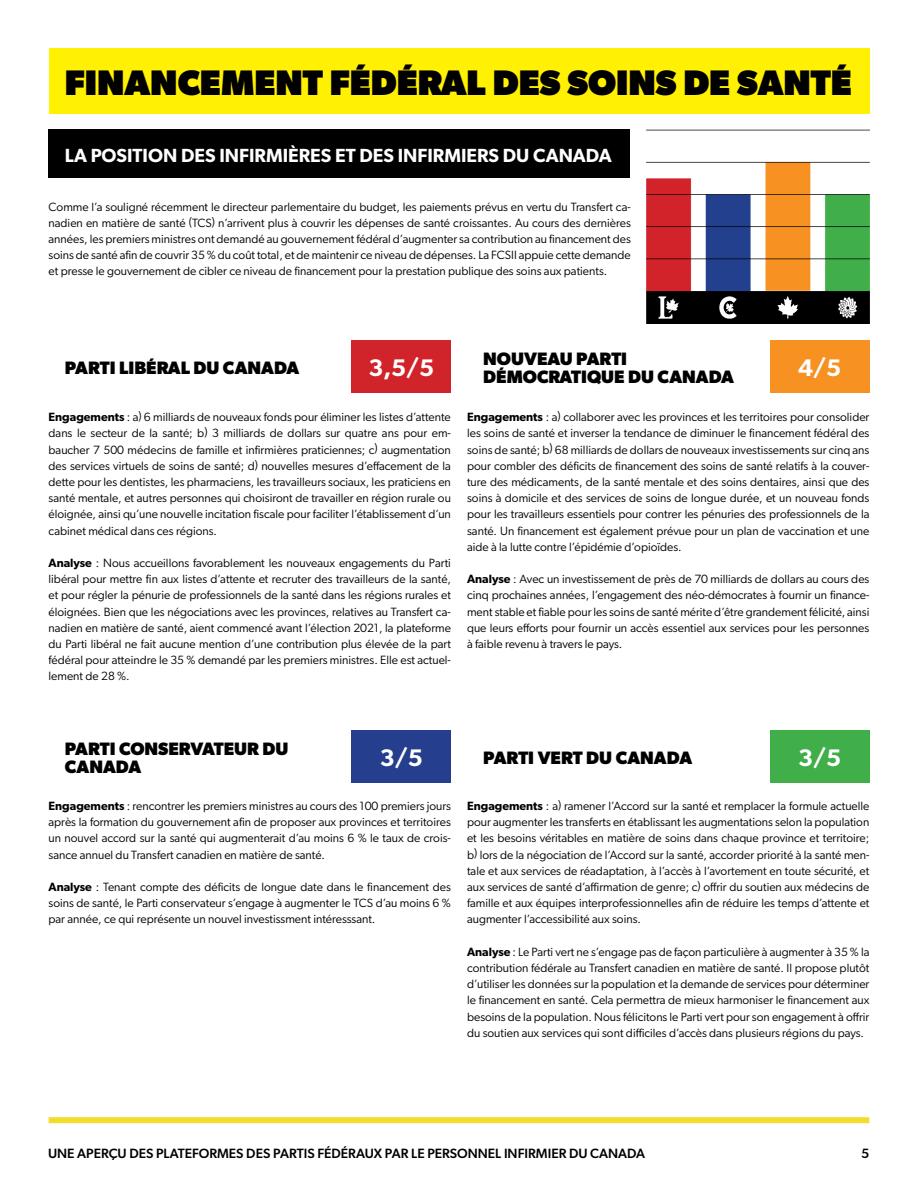
<style>
.page{position:relative;width:918px;height:1188px;background:#fff}
.page>*{position:absolute;margin:0;border:0;box-sizing:border-box;transform-origin:0 0}
.Layout_H1{font:800 35.55px "Gibson";color:#000}
.Out_of_5{font:600 24px "Gibson";color:#fff}
.Layout_H2{font:600 19.05px "Gibson";color:#fff}
.Party_Names{font:700 18px/18px "Gibson";color:#000}
.t1{font:500 13.5px "Gibson";color:#000}
.Body{font:12px/16.2px "Gibson";color:#000;text-align:justify}
.Position_Statement{font:12px/16.2px "Gibson";color:#000;text-align:justify}
.s1{font-weight:600}
</style>
<div class="page">
<div style="left:49px;top:1117px;width:820px;height:6px;background:#f4dc2c"></div>
<div style="left:352px;top:340px;width:99px;height:53px;background:#d1232a"></div>
<div style="left:770px;top:340px;width:99px;height:53px;background:#f69122"></div>
<div style="left:352px;top:730px;width:99px;height:53px;background:#253f8e"></div>
<div style="left:770px;top:730px;width:99px;height:53px;background:#40ae49"></div>
<div style="left:49px;top:48px;width:820px;height:65px;background:#fff101"></div>
<img style="left:646px;top:130px;width:223px;height:194px">
<div style="left:49px;top:130px;width:581px;height:48px;background:#000"></div>
<p class="Layout_H1" style="left:65px;top:62px;width:789px">FINANCEMENT FÉDÉRAL DES SOINS DE SANTÉ</p>
<p class="Layout_H2" style="left:65px;top:144px;width:549px">LA POSITION DES INFIRMIÈRES ET DES INFIRMIERS DU CANADA</p>
<p class="Position_Statement" style="left:49px;top:198px;width:584px">Comme l’a souligné récemment le directeur parlementaire du budget, les paiements prévus en vertu du Transfert ca&shy;nadien en matière de santé (TCS) n’arrivent plus à couvrir les dépenses de santé croissantes. Au cours des dernières années, les premiers ministres ont demandé au gouvernement fédéral d’augmenter sa contribution au financement des soins de santé afin de couvrir 35 % du coût total, et de maintenir ce niveau de dépenses. La FCSII appuie cette demande et presse le gouvernement de cibler ce niveau de financement pour la prestation publique des soins aux patients.</p>
<p class="Party_Names" style="left:65px;top:358px;width:236px">PARTI LIBÉRAL DU CANADA</p>
<p class="Out_of_5" style="left:368px;top:353px;width:67px">3,5/5</p>
<p class="Party_Names" style="left:483px;top:349px;width:252px">NOUVEAU PARTI<br>DÉMOCRATIQUE DU CANADA</p>
<p class="Out_of_5" style="left:798px;top:353px;width:45px">4/5</p>
<p class="Body" style="left:49px;top:409px;width:404px"><span class="s1">Engagements</span> : a) 6 milliards de nouveaux fonds pour éliminer les listes d’attente dans le secteur de la santé; b) 3 milliards de dollars sur quatre ans pour em&shy;baucher 7 500 médecins de famille et infirmières praticiennes; c) augmentation des services virtuels de soins de santé; d) nouvelles mesures d’effacement de la dette pour les dentistes, les pharmaciens, les travailleurs sociaux, les praticiens en santé mentale, et autres personnes qui choisiront de travailler en région rurale ou éloignée, ainsi qu’une nouvelle incitation fiscale pour faciliter l’établissement d’un cabinet médical dans ces régions.</p>
<p class="Body" style="left:49px;top:555px;width:404px"><span class="s1">Analyse</span> : Nous accueillons favorablement les nouveaux engagements du Parti libéral pour mettre fin aux listes d’attente et recruter des travailleurs de la santé, et pour régler la pénurie de professionnels de la santé dans les régions rurales et éloignées. Bien que les négociations avec les provinces, relatives au Transfert ca&shy;nadien en matière de santé, aient commencé avant l’élection 2021, la plateforme du Parti libéral ne fait aucune mention d’une contribution plus élevée de la part fédéral pour atteindre le 35 % demandé par les premiers ministres. Elle est actuel&shy;lement de 28 %.</p>
<p class="Body" style="left:467px;top:409px;width:404px"><span class="s1">Engagements</span> : a) collaborer avec les provinces et les territoires pour consolider les soins de santé et inverser la tendance de diminuer le financement fédéral des soins de santé; b) 68 milliards de dollars de nouveaux investissements sur cinq ans pour combler des déficits de financement des soins de santé relatifs à la couver&shy;ture des médicaments, de la santé mentale et des soins dentaires, ainsi que des soins à domicile et des services de soins de longue durée, et un nouveau fonds pour les travailleurs essentiels pour contrer les pénuries des professionnels de la santé. Un financement est également prévue pour un plan de vaccination et une aide à la lutte contre l’épidémie d’opioïdes.</p>
<p class="Body" style="left:467px;top:571px;width:404px"><span class="s1">Analyse</span> : Avec un investissement de près de 70 milliards de dollars au cours des cinq prochaines années, l’engagement des néo-démocrates à fournir un finance&shy;ment stable et fiable pour les soins de santé mérite d’être grandement félicité, ainsi que leurs efforts pour fournir un accès essentiel aux services pour les personnes à faible revenu à travers le pays.</p>
<p class="Party_Names" style="left:65px;top:739px;width:225px">PARTI CONSERVATEUR DU<br>CANADA</p>
<p class="Out_of_5" style="left:380px;top:743px;width:45px">3/5</p>
<p class="Party_Names" style="left:483px;top:748px;width:210px">PARTI VERT DU CANADA</p>
<p class="Out_of_5" style="left:798px;top:743px;width:45px">3/5</p>
<p class="Body" style="left:49px;top:798px;width:404px"><span class="s1">Engagements</span> : rencontrer les premiers ministres au cours des 100 premiers jours après la formation du gouvernement afin de proposer aux provinces et territoires un nouvel accord sur la santé qui augmenterait d’au moins 6 % le taux de crois&shy;sance annuel du Transfert canadien en matière de santé.</p>
<p class="Body" style="left:49px;top:879px;width:404px"><span class="s1">Analyse</span> : Tenant compte des déficits de longue date dans le financement des soins de santé, le Parti conservateur s’engage à augmenter le TCS d’au moins 6 % par année, ce qui représente un nouvel investissment intéresssant.</p>
<p class="Body" style="left:467px;top:798px;width:404px"><span class="s1">Engagements</span> : a) ramener l’Accord sur la santé et remplacer la formule actuelle pour augmenter les transferts en établissant les augmentations selon la population et les besoins véritables en matière de soins dans chaque province et territoire; b) lors de la négociation de l’Accord sur la santé, accorder priorité à la santé men&shy;tale et aux services de réadaptation, à l’accès à l’avortement en toute sécurité, et aux services de santé d’affirmation de genre; c) offrir du soutien aux médecins de famille et aux équipes interprofessionnelles afin de réduire les temps d’attente et augmenter l’accessibilité aux soins.</p>
<p class="Body" style="left:467px;top:943px;width:404px"><span class="s1">Analyse</span> : Le Parti vert ne s’engage pas de façon particulière à augmenter à 35 % la contribution fédérale au Transfert canadien en matière de santé. Il propose plutôt d’utiliser les données sur la population et la demande de services pour déterminer le financement en santé. Cela permettra de mieux harmoniser le financement aux besoins de la population. Nous félicitons le Parti vert pour son engagement à offrir du soutien aux services qui sont difficiles d’accès dans plusieurs régions du pays.</p>
<p class="t1" style="left:48px;top:1146px;width:599px">UNE APERÇU DES PLATEFORMES DES PARTIS FÉDÉRAUX PAR LE PERSONNEL INFIRMIER DU CANADA</p>
<p class="t1" style="left:861px;top:1146px;width:10px">5</p>
</div>
